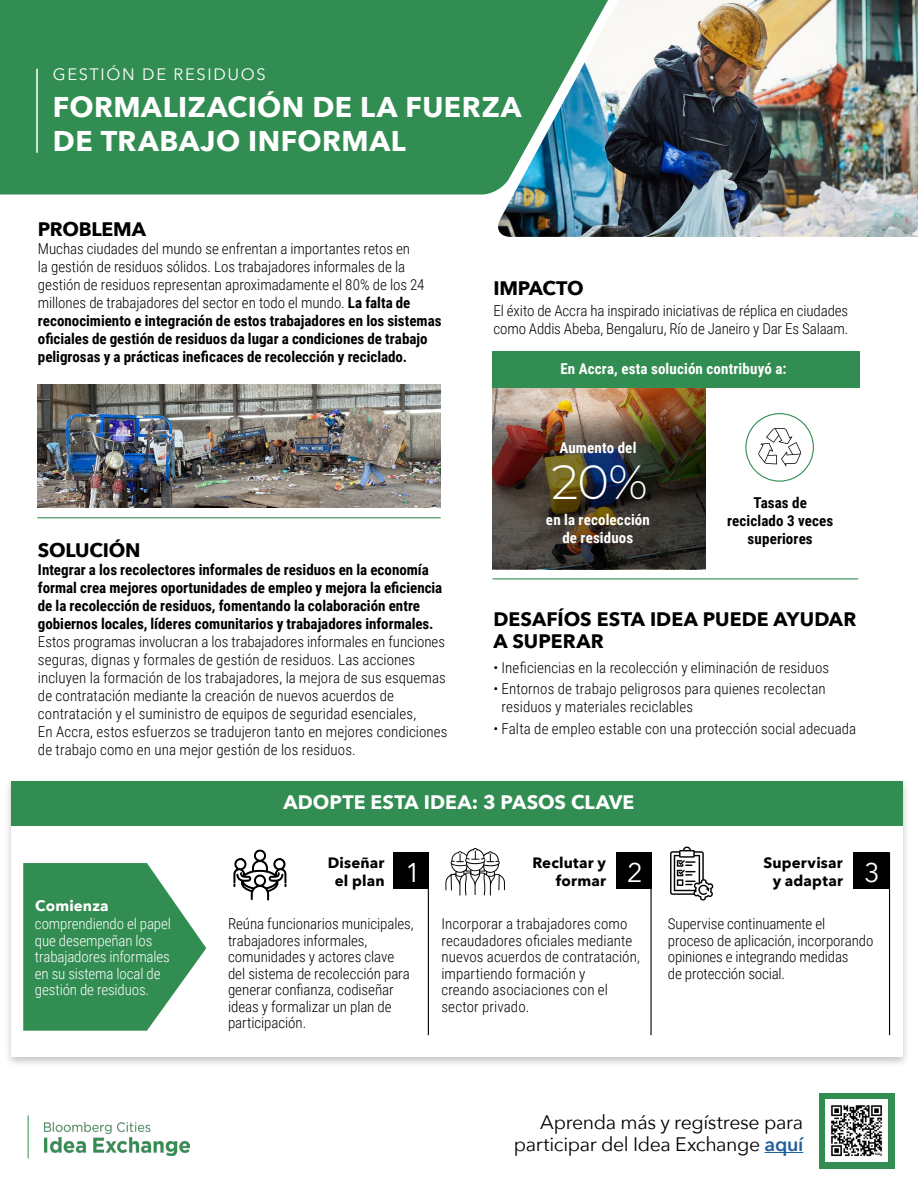
<style>
.page{position:relative;width:918px;height:1188px;background:#fff}
.page>*{position:absolute;margin:0;border:0;box-sizing:border-box;transform-origin:0 0}
.t1{font:300 48px "Montserrat";color:#fff}
.t2{font:700 28.5px/34.5px "Avenir Next";letter-spacing:.015em;color:#fff}
.t3{font:27px "Avenir Next";color:#fff}
.t4{font:700 19.5px/22.5px "Avenir Next";letter-spacing:-.005em;color:#000}
.t5{font:19.5px/22.5px "Avenir Next";letter-spacing:-.02em;color:#000;text-align:right}
.t6{font:700 19.5px "Avenir Next";letter-spacing:.005em;color:#fff}
.t7{font:16.5px "Avenir Next";letter-spacing:.1em;color:#fff}
.t8{font:300 15px/18px "Roboto Condensed";color:#000}
.t9{font:700 15px/18px "Roboto Condensed";color:#000}
.t10{font:300 15px/16.5px "Roboto Condensed";letter-spacing:-.01em;color:#fff}
.t11{font:700 15px/18px "Roboto Condensed";letter-spacing:.01em;color:#fff;text-align:center}
.t12{font:700 15px/18px "Avenir Next";letter-spacing:.01em;color:#000;text-align:right}
.t13{font:700 15px "Avenir Next";letter-spacing:.01em;color:#fff}
.s1{font-weight:700}
.s2{font-weight:600;color:#215e9e}
</style>
<div class="page">
<img style="left:44px;top:1123px;width:145px;height:32px">
<hr style="left:28px;top:1115px;width:1px;height:44px;background:#328d52">
<svg style="left:819px;top:1094px;width:75px;height:75px;background:#4c9b68"></svg>
<img style="left:826px;top:1100px;width:61px;height:61px">
<hr style="left:765px;top:1152px;width:38px;height:1px;background:#215e9e">
<img style="left:492px;top:387px;width:214px;height:26px">
<img style="left:492px;top:413px;width:214px;height:156px">
<div style="left:4px;top:777px;width:907px;height:291px;background:#000;opacity:.25"></div>
<div style="left:12px;top:781px;width:891px;height:276px;background:#fff"></div>
<img style="left:498px;top:0;width:420px;height:237px">
<svg style="left:0;top:0;width:673px;height:195px;background:#3f8f61"></svg>
<img style="left:37px;top:385px;width:404px;height:123px">
<hr style="left:37px;top:517px;width:404px;height:1px;background:#328d52">
<div style="left:12px;top:781px;width:891px;height:45px;background:#328d52"></div>
<svg style="left:23px;top:863px;width:183px;height:168px"></svg>
<div style="left:394px;top:852px;width:35px;height:37px;background:#000"></div>
<hr style="left:428px;top:852px;width:1px;height:183px;background:#000">
<div style="left:854px;top:852px;width:35px;height:37px;background:#000"></div>
<div style="left:617px;top:852px;width:35px;height:37px;background:#000"></div>
<hr style="left:650px;top:852px;width:2px;height:183px;background:#000">
<svg style="left:445px;top:848px;width:60px;height:48px"></svg>
<svg style="left:670px;top:846px;width:43px;height:55px"></svg>
<div style="left:493px;top:351px;width:367px;height:36px;background:#328d52"></div>
<div style="left:745px;top:413px;width:69px;height:69px;border:1px solid #328d52;border-radius:50%"></div>
<svg style="left:758px;top:428px;width:43px;height:38px"></svg>
<hr style="left:492px;top:578px;width:366px;height:1px;background:#328d52">
<hr style="left:889px;top:852px;width:1px;height:183px;background:#000">
<hr style="left:36px;top:69px;width:2px;height:84px;background:#fff">
<svg style="left:234px;top:850px;width:52px;height:50px"></svg>
<p class="t7" style="left:53px;top:61px;width:214px">GESTIÓN DE RESIDUOS</p>
<h2 class="t2" style="left:53px;top:89px;width:470px">FORMALIZACIÓN DE LA FUERZA<br>DE TRABAJO INFORMAL</h2>
<h3 class="t4" style="left:38px;top:218px;width:110px">PROBLEMA</h3>
<p class="t8" style="left:38px;top:239px;width:405px">Muchas ciudades del mundo se enfrentan a importantes retos en<br>la gestión de residuos sólidos. Los trabajadores informales de la gestión de residuos representan aproximadamente el 80% de los 24 millones de trabajadores del sector en todo el mundo. <span class="s1">La falta de reconocimiento e integración de estos trabajadores en los sistemas oficiales de gestión de residuos da lugar a condiciones de trabajo peligrosas y a prácticas ineficaces de recolección y reciclado.</span></p>
<h3 class="t4" style="left:38px;top:538px;width:104px">SOLUCIÓN</h3>
<p class="t9" style="left:38px;top:560px;width:406px">Integrar a los recolectores informales de residuos en la economía formal crea mejores oportunidades de empleo y mejora la eficiencia de la recolección de residuos, fomentando la colaboración entre gobiernos locales, líderes comunitarios y trabajadores informales.</p>
<p class="t8" style="left:38px;top:632px;width:411px">Estos programas involucran a los trabajadores informales en funciones seguras, dignas y formales de gestión de residuos. Las acciones incluyen la formación de los trabajadores, la mejora de sus esquemas de contratación mediante la creación de nuevos acuerdos de contratación y el suministro de equipos de seguridad esenciales,<br>En Accra, estos esfuerzos se tradujeron tanto en mejores condiciones de trabajo como en una mejor gestión de los residuos.</p>
<h3 class="t4" style="left:493px;top:276px;width:92px">IMPACTO</h3>
<p class="t8" style="left:493px;top:301px;width:357px">El éxito de Accra ha inspirado iniciativas de réplica en ciudades como Addis Abeba, Bengaluru, Río de Janeiro y Dar Es Salaam.</p>
<p class="t11" style="left:560px;top:359px;width:228px">En Accra, esta solución contribuyó a:</p>
<p class="t11" style="left:559px;top:438px;width:79px">Aumento del</p>
<h1 class="t1" style="left:552px;top:449px;width:98px">20%</h1>
<p class="t11" style="left:546px;top:510px;width:105px">en la recolección de residuos</p>
<p class="t9" style="left:727px;top:493px;width:108px;text-align:center">Tasas de reciclado 3 veces superiores</p>
<h3 class="t4" style="left:493px;top:607px;width:364px">DESAFÍOS ESTA IDEA PUEDE AYUDAR<br>A SUPERAR</h3>
<p class="t8" style="left:493px;top:658px;width:337px">• Ineficiencias en la recolección y eliminación de residuos</p>
<p class="t8" style="left:502px;top:680px;width:326px;text-indent:-8px">• Entornos de trabajo peligrosos para quienes recolectan residuos y materiales reciclables</p>
<p class="t8" style="left:493px;top:719px;width:364px">• Falta de empleo estable con una protección social adecuada</p>
<p class="t13" style="left:35px;top:893px;width:75px">Comienza</p>
<p class="t10" style="left:35px;top:915px;width:138px">comprendiendo el papel que desempeñan los trabajadores informales en su sistema local de gestión de residuos.</p>
<h3 class="t6" style="left:283px;top:785px;width:353px">ADOPTE ESTA IDEA: 3 PASOS CLAVE</h3>
<p class="t12" style="left:532px;top:854px;width:75px">Reclutar y formar</p>
<p class="t8" style="left:441px;top:915px;width:200px;line-height:16.5px">Incorporar a trabajadores como recaudadores oficiales mediante nuevos acuerdos de contratación, impartiendo formación y<br>creando asociaciones con el sector privado.</p>
<p class="t12" style="left:328px;top:854px;width:58px;text-align:center">Diseñar el plan</p>
<p class="t8" style="left:228px;top:915px;width:187px;line-height:16.5px">Reúna funcionarios municipales, trabajadores informales, comunidades y actores clave del sistema de recolección para generar confianza, codiseñar ideas y formalizar un plan de participación.</p>
<p class="t12" style="left:764px;top:854px;width:81px">Supervisar y adaptar</p>
<p class="t8" style="left:668px;top:915px;width:207px;line-height:16.5px">Supervise continuamente el proceso de aplicación, incorporando opiniones e integrando medidas<br>de protección social.</p>
<h3 class="t3" style="left:405px;top:850px;width:17px">1</h3>
<h3 class="t3" style="left:627px;top:850px;width:17px">2</h3>
<h3 class="t3" style="left:864px;top:850px;width:17px">3</h3>
<h3 class="t5" style="left:514px;top:1110px;width:291px">Aprenda más y regístrese para participar del Idea Exchange <span class="s2">aquí</span></h3>
</div>
